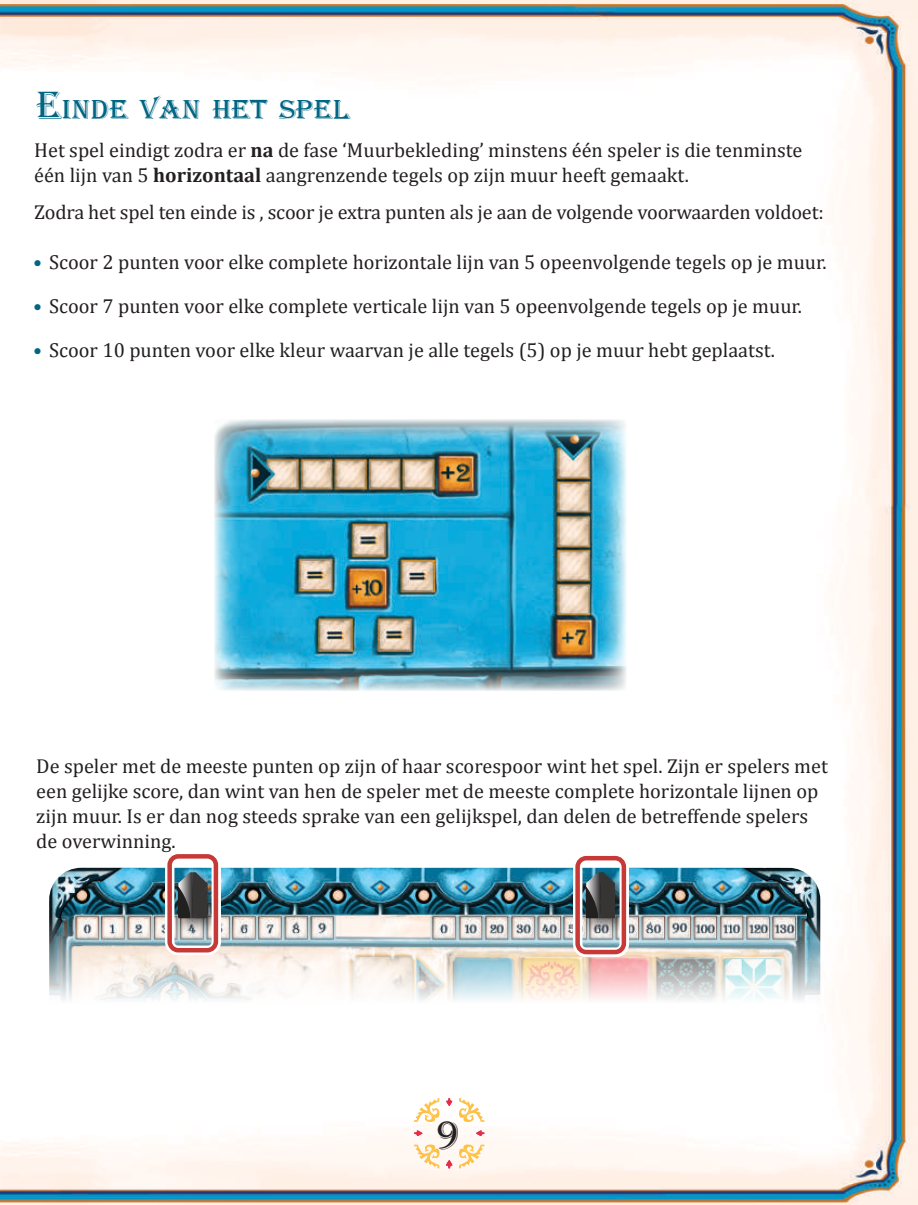
<style>
.page{position:relative;width:918px;height:1205px;background:#fff}
.page>*{position:absolute;margin:0;border:0;box-sizing:border-box;transform-origin:0 0}
.t1{font:42.75px "Algeria";color:#231f20}
.t2{font:40.5px "Algerian";color:#006684}
.t3{font:20.25px/24.8px "Cambria";color:#231f20}
.s1{font-weight:700}
.s2{font-weight:700;color:#006684}
</style>
<div class="page">
<img style="left:0;top:0;width:917px;height:1204px">
<svg style="left:414px;top:1097px;width:26px;height:25px"></svg>
<svg style="left:446px;top:1097px;width:38px;height:25px"></svg>
<svg style="left:414px;top:1143px;width:26px;height:25px"></svg>
<svg style="left:414px;top:1130px;width:8px;height:6px"></svg>
<svg style="left:476px;top:1130px;width:8px;height:6px"></svg>
<svg style="left:446px;top:1143px;width:38px;height:25px"></svg>
<img style="left:214px;top:419px;width:412px;height:271px">
<img style="left:49px;top:867px;width:771px;height:154px">
<div style="left:170px;top:865px;width:54px;height:69px;background:#231f20;opacity:.75"></div>
<div style="left:578px;top:865px;width:53px;height:69px;background:#231f20;opacity:.75"></div>
<img style="left:572px;top:853px;width:56px;height:103px">
<div style="left:575px;top:855px;width:51px;height:99px;border:4px solid #c73937;border-radius:9px"></div>
<img style="left:165px;top:851px;width:56px;height:103px">
<div style="left:167px;top:854px;width:51px;height:98px;border:4px solid #c73937;border-radius:9px"></div>
<h2 class="t2" style="left:34px;top:78px;width:315px">Einde van het spel</h2>
<p class="t3" style="left:34px;top:138px;width:769px">Het spel eindigt zodra er <span class="s1">na</span> de fase ‘Muurbekleding’ minstens één speler is die tenminste één lijn van 5 <span class="s1">horizontaal</span> aangrenzende tegels op zijn muur heeft gemaakt.</p>
<p class="t3" style="left:34px;top:200px;width:790px">Zodra het spel ten einde is , scoor je extra punten als je aan de volgende voorwaarden voldoet:</p>
<p class="t3" style="left:33px;top:250px;width:794px"><span class="s2">•</span> Scoor 2 punten voor elke complete horizontale lijn van 5 opeenvolgende tegels op je muur.</p>
<p class="t3" style="left:33px;top:294px;width:770px"><span class="s2">•</span> Scoor 7 punten voor elke complete verticale lijn van 5 opeenvolgende tegels op je muur.</p>
<p class="t3" style="left:33px;top:337px;width:743px"><span class="s2">•</span> Scoor 10 punten voor elke kleur waarvan je alle tegels (5) op je muur hebt geplaatst.</p>
<p class="t3" style="left:36px;top:754px;width:792px">De speler met de meeste punten op zijn of haar scorespoor wint het spel. Zijn er spelers met een gelijke score, dan wint van hen de speler met de meeste complete horizontale lijnen op zijn muur. Is er dan nog steeds sprake van een gelijkspel, dan delen de betreffende spelers de overwinning.</p>
<h1 class="t1" style="left:437px;top:1114px;width:25px">9</h1>
</div>
